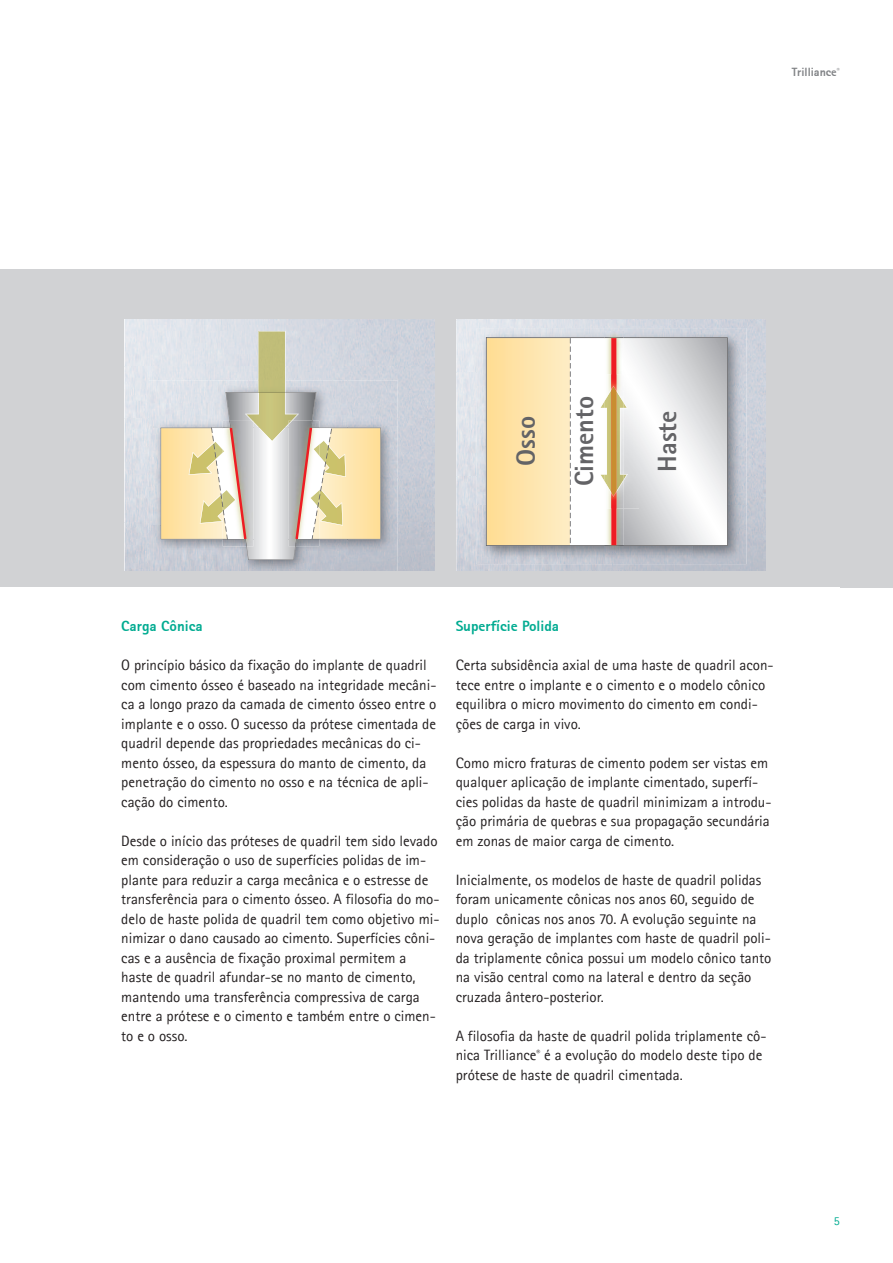
<style>
.page{position:relative;width:893px;height:1263px;background:#fff}
.page>*{position:absolute;margin:0;border:0;box-sizing:border-box;transform-origin:0 0}
.t1{font:700 26.4px "Rotis Sans Serif";color:#636366}
.t2{font:15px/19.5px "Rotis Sans Serif";color:#231f20}
.t3{font:700 15px "Rotis Sans Serif";color:#00ab91}
.t4{font:700 12px "Rotis Sans Serif";color:#808285}
.t5{font:12px "Rotis Sans Serif";color:#00ab91}
</style>
<div class="page">
<div style="left:0;top:269px;width:893px;height:319px;background:#d1d2d4"></div>
<img style="left:125px;top:320px;width:308px;height:46px">
<div style="left:125px;top:366px;width:104px;height:52px;background:#e1e5eb"></div>
<img style="left:229px;top:366px;width:104px;height:14px">
<img style="left:333px;top:366px;width:101px;height:52px">
<img style="left:125px;top:418px;width:24px;height:153px">
<img style="left:398px;top:418px;width:36px;height:153px">
<img style="left:149px;top:380px;width:199px;height:49px">
<img style="left:348px;top:380px;width:50px;height:191px">
<img style="left:149px;top:429px;width:12px;height:97px">
<img style="left:149px;top:526px;width:99px;height:45px">
<img style="left:248px;top:560px;width:100px;height:11px">
<div style="left:258px;top:331px;width:27px;height:61px;background:#c0bd79"></div>
<svg style="left:161px;top:392px;width:220px;height:168px"></svg>
<div style="left:456px;top:320px;width:104px;height:52px;background:#e3e7ed"></div>
<img style="left:560px;top:320px;width:104px;height:8px">
<img style="left:664px;top:320px;width:101px;height:52px">
<img style="left:456px;top:372px;width:21px;height:104px">
<img style="left:746px;top:373px;width:19px;height:103px">
<img style="left:456px;top:476px;width:51px;height:95px">
<img style="left:716px;top:476px;width:49px;height:95px">
<img style="left:509px;top:564px;width:207px;height:7px">
<img style="left:477px;top:328px;width:54px;height:59px">
<img style="left:531px;top:328px;width:161px;height:9px">
<img style="left:692px;top:328px;width:54px;height:59px">
<img style="left:477px;top:387px;width:9px;height:118px">
<img style="left:728px;top:387px;width:18px;height:118px">
<img style="left:477px;top:505px;width:54px;height:59px">
<img style="left:531px;top:546px;width:161px;height:18px">
<img style="left:692px;top:505px;width:54px;height:59px">
<svg style="left:486px;top:337px;width:242px;height:209px;background:#f9e5ba"></svg>
<img style="left:604px;top:331px;width:20px;height:221px">
<svg style="left:570px;top:338px;width:1px;height:205px"></svg>
<img style="left:588px;top:374px;width:11px;height:134px">
<img style="left:588px;top:397px;width:5px;height:88px">
<svg style="left:599px;top:338px;width:128px;height:207px"></svg>
<p class="t4" style="left:792px;top:68px;width:49px">Trilliance<sup>®</sup></p>
<h1 class="t1" style="left:567px;top:486px;width:92px;rotate:-90deg">Cimento</h1>
<h1 class="t1" style="left:509px;top:466px;width:51px;rotate:-90deg">Osso</h1>
<h1 class="t1" style="left:650px;top:472px;width:63px;rotate:-90deg">Haste</h1>
<p class="t3" style="left:121px;top:621px;width:83px">Carga Cônica</p>
<p class="t2" style="left:121px;top:657px;width:317px">O princípio básico da fixação do implante de quadril com cimento ósseo é baseado na integridade mecâni&shy;ca a longo prazo da camada de cimento ósseo entre o implante e o osso. O sucesso da prótese cimentada de quadril depende das propriedades mecânicas do ci&shy;mento ósseo, da espessura do manto de cimento, da penetração do cimento no osso e na técnica de apli&shy;cação do cimento.</p>
<p class="t2" style="left:121px;top:832px;width:320px">Desde o início das próteses de quadril tem sido levado em consideração o uso de superfícies polidas de im&shy;plante para reduzir a carga mecânica e o estresse de transferência para o cimento ósseo. A filosofia do mo&shy;delo de haste polida de quadril tem como objetivo mi&shy;nimizar o dano causado ao cimento. Superfícies côni&shy;cas e a ausência de fixação proximal permitem a haste de quadril afundar-se no manto de cimento, mantendo uma transferência compressiva de carga entre a prótese e o cimento e também entre o cimen&shy;to e o osso.</p>
<p class="t3" style="left:456px;top:621px;width:105px">Superfície Polida</p>
<p class="t2" style="left:456px;top:657px;width:319px">Certa subsidência axial de uma haste de quadril acon&shy;tece entre o implante e o cimento e o modelo cônico equilibra o micro movimento do cimento em condi&shy;ções de carga in vivo.</p>
<p class="t2" style="left:456px;top:754px;width:317px">Como micro fraturas de cimento podem ser vistas em qualquer aplicação de implante cimentado, superfí&shy;cies polidas da haste de quadril minimizam a introdu&shy;ção primária de quebras e sua propagação secundária em zonas de maior carga de cimento.</p>
<p class="t2" style="left:456px;top:871px;width:317px">Inicialmente, os modelos de haste de quadril polidas foram unicamente cônicas nos anos 60, seguido de duplo cônicas nos anos 70. A evolução seguinte na nova geração de implantes com haste de quadril poli&shy;da triplamente cônica possui um modelo cônico tanto na visão central como na lateral e dentro da seção cruzada ântero-posterior.</p>
<p class="t2" style="left:456px;top:1027px;width:312px">A filosofia da haste de quadril polida triplamente cô&shy;nica Trilliance<sup>®</sup> é a evolução do modelo deste tipo de prótese de haste de quadril cimentada.</p>
<p class="t5" style="left:834px;top:1216px;width:7px">5</p>
</div>
